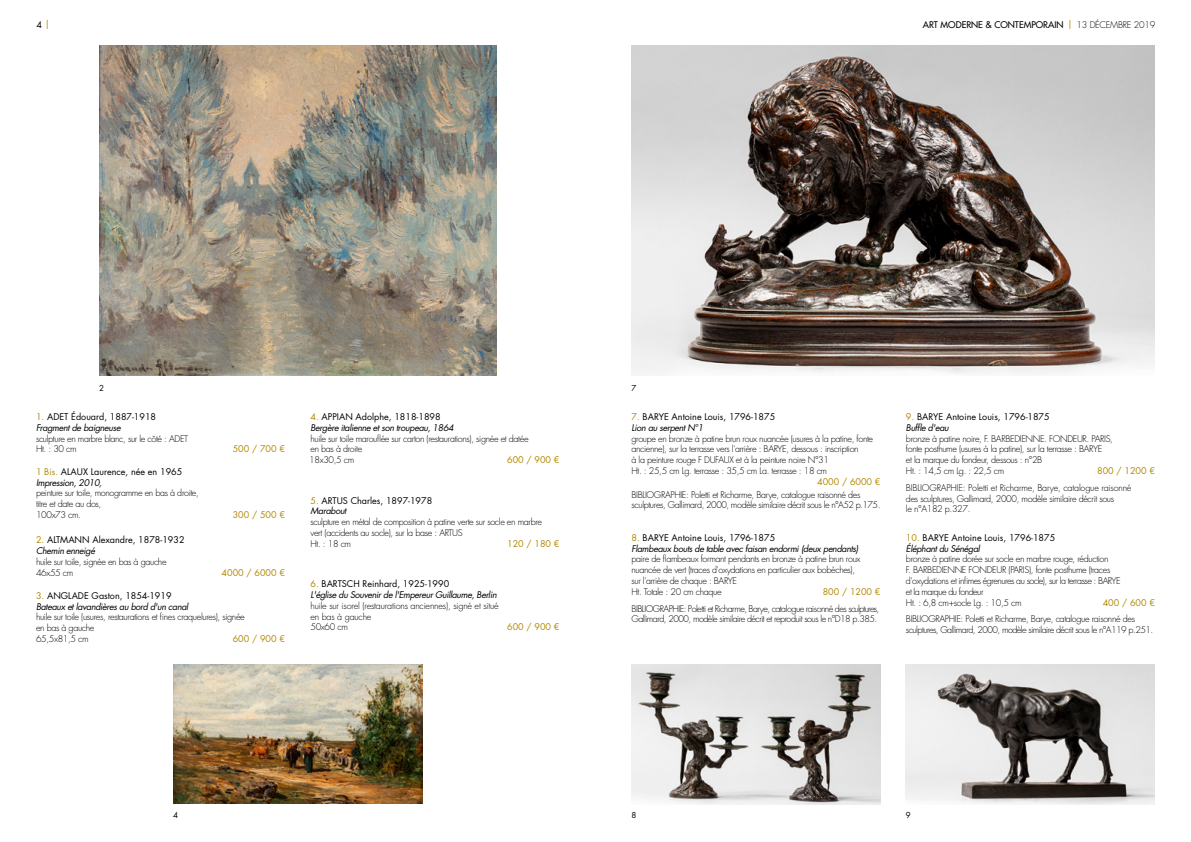
<style>
.page{position:relative;width:1191px;height:842px;background:#fff}
.page>*{position:absolute;margin:0;border:0;box-sizing:border-box;transform-origin:0 0}
.t1{font:300 9px/10.8px "Futura Std";letter-spacing:-.04em;color:#000}
.t2{font:9px/10.8px "Futura Std";color:#000}
.t3{font:italic 9px/10.8px "Futura Std";letter-spacing:-.04em;color:#000}
.t4{font:300 9px/10.8px "Futura Std";letter-spacing:-.06em;color:#000}
.t5{font:9px "Futura Std";color:#b28800}
.t6{font:300 9px/10.8px "Futura Std";letter-spacing:-.02em;color:#000}
.t7{font:9px "Futura";color:#000}
.t8{font:8px "Futura Std";color:#000}
.s1{color:#b28800}
.s2{font-family:"Futura Std";color:#b28800}
.s3{font-family:"Futura CE";font-weight:300}
.s4{font-style:italic}
.s5{font-style:normal;color:#b28800}
.s6{font-style:normal}
</style>
<div class="page">
<img style="left:631px;top:45px;width:524px;height:331px">
<img style="left:99px;top:45px;width:397px;height:331px">
<img style="left:173px;top:664px;width:249px;height:139px">
<img style="left:631px;top:664px;width:249px;height:140px">
<img style="left:906px;top:664px;width:249px;height:140px">
<p class="t2" style="left:36px;top:19px;width:15px">4 <span class="s1">|</span></p>
<p class="t7" style="left:922px;top:19px;width:234px">ART MODERNE &amp; CONTEMPORAIN <span class="s2">|</span> <span class="s3">13 DÉCEMBRE 2019</span></p>
<p class="t8" style="left:99px;top:382px;width:6px">2</p>
<p class="t2" style="left:36px;top:411px;width:122px"><span class="s1">1.</span> ADET Édouard, 1887-1918<br><span class="s4">Fragment de baigneuse</span></p>
<p class="t1" style="left:36px;top:433px;width:154px">sculpture en marbre blanc, sur le côté : ADET<br>Ht. : 30 cm</p>
<p class="t5" style="left:233px;top:443px;width:54px">500 / 700 €</p>
<p class="t2" style="left:36px;top:466px;width:148px"><span class="s1">1 Bis.</span> ALAUX Laurence, née en 1965<br><span class="s4">Impression, 2010,</span></p>
<p class="t1" style="left:36px;top:488px;width:164px">peinture sur toile, monogramme en bas à droite, titre et date au dos,<br>100x73 cm.</p>
<p class="t5" style="left:233px;top:509px;width:54px">300 / 500 €</p>
<p class="t2" style="left:36px;top:534px;width:150px"><span class="s1">2.</span> ALTMANN Alexandre, 1878-1932<br><span class="s4">Chemin enneigé</span></p>
<p class="t1" style="left:36px;top:556px;width:132px">huile sur toile, signée en bas à gauche<br>46x55 cm</p>
<p class="t5" style="left:222px;top:566px;width:65px">4000 / 6000 €</p>
<p class="t3" style="left:36px;top:590px;width:154px"><span class="s5">3.</span> <span class="s6">ANGLADE Gaston, 1854-1919<br></span>Bateaux et lavandières au bord d'un canal</p>
<p class="t1" style="left:36px;top:612px;width:210px">huile sur toile (usures, restaurations et fines craquelures), signée en bas à gauche<br>65,5x81,5 cm</p>
<p class="t5" style="left:233px;top:633px;width:54px">600 / 900 €</p>
<p class="t3" style="left:310px;top:411px;width:145px"><span class="s5">4.</span> <span class="s6">APPIAN Adolphe, 1818-1898<br></span>Bergère italienne et son troupeau, 1864</p>
<p class="t1" style="left:309px;top:433px;width:221px">huile sur toile marouflée sur carton (restaurations), signée et datée en bas à droite<br>18x30,5 cm</p>
<p class="t5" style="left:507px;top:454px;width:54px">600 / 900 €</p>
<p class="t2" style="left:310px;top:495px;width:123px"><span class="s1">5.</span> ARTUS Charles, 1897-1978<br><span class="s4">Marabout</span></p>
<p class="t1" style="left:310px;top:517px;width:233px">sculpture en métal de composition à patine verte sur socle en marbre vert (accidents au socle), sur la base : ARTUS<br>Ht. : 18 cm</p>
<p class="t5" style="left:507px;top:538px;width:54px">120 / 180 €</p>
<p class="t3" style="left:310px;top:578px;width:188px"><span class="s5">6.</span> <span class="s6">BARTSCH Reinhard, 1925-1990<br></span>L'église du Souvenir de l'Empereur Guillaume, Berlin</p>
<p class="t6" style="left:310px;top:600px;width:190px">huile sur isorel (restaurations anciennes), signé et situé en bas à gauche<br>50x60 cm</p>
<p class="t5" style="left:507px;top:621px;width:54px">600 / 900 €</p>
<p class="t8" style="left:631px;top:382px;width:6px">7</p>
<p class="t2" style="left:631px;top:411px;width:145px"><span class="s1">7.</span> BARYE Antoine Louis, 1796-1875<br><span class="s4">Lion au serpent N°1</span></p>
<p class="t1" style="left:631px;top:433px;width:243px">groupe en bronze à patine brun roux nuancée (usures à la patine, fonte ancienne), sur la terrasse vers l'arrière : BARYE, dessous : inscription<br>à la peinture rouge F DUFAUX et à la peinture noire N°31<br>Ht. : 25,5 cm Lg. terrasse : 35,5 cm La. terrasse : 18 cm</p>
<p class="t5" style="left:817px;top:476px;width:65px">4000 / 6000 €</p>
<p class="t1" style="left:631px;top:489px;width:250px">BIBLIOGRAPHIE: Poletti et Richarme, Barye, catalogue raisonné des sculptures, Gallimard, 2000, modèle similaire décrit sous le n°A52 p.175.</p>
<p class="t3" style="left:631px;top:532px;width:228px"><span class="s5">8.</span> <span class="s6">BARYE Antoine Louis, 1796-1875<br></span>Flambeaux bouts de table avec faisan endormi (deux pendants)</p>
<p class="t1" style="left:631px;top:554px;width:230px">paire de flambeaux formant pendants en bronze à patine brun roux nuancée de vert (traces d'oxydations en particulier aux bobèches), sur l'arrière de chaque : BARYE<br>Ht. Totale : 20 cm chaque</p>
<p class="t5" style="left:822px;top:586px;width:59px">800 / 1200 €</p>
<p class="t4" style="left:631px;top:603px;width:249px">BIBLIOGRAPHIE: Poletti et Richarme, Barye, catalogue raisonné des sculptures,<br>Gallimard, 2000, modèle similaire décrit et reproduit sous le n°D18 p.385.</p>
<p class="t2" style="left:906px;top:411px;width:145px"><span class="s1">9.</span> BARYE Antoine Louis, 1796-1875<br><span class="s4">Buffle d'eau</span></p>
<p class="t1" style="left:906px;top:433px;width:208px">bronze à patine noire, F. BARBEDIENNE. FONDEUR. PARIS, fonte posthume (usures à la patine), sur la terrasse : BARYE<br>et la marque du fondeur, dessous : n°2B<br>Ht. : 14,5 cm Lg. : 22,5 cm</p>
<p class="t5" style="left:1097px;top:465px;width:59px">800 / 1200 €</p>
<p class="t1" style="left:906px;top:482px;width:227px">BIBLIOGRAPHIE: Poletti et Richarme, Barye, catalogue raisonné des sculptures, Gallimard, 2000, modèle similaire décrit sous<br>le n°A182 p.327.</p>
<p class="t2" style="left:906px;top:532px;width:151px"><span class="s1">10.</span> BARYE Antoine Louis, 1796-1875<br><span class="s4">Éléphant du Sénégal</span></p>
<p class="t1" style="left:906px;top:554px;width:216px">bronze à patine dorée sur socle en marbre rouge, réduction<br>F. BARBEDIENNE FONDEUR (PARIS), fonte posthume (traces d'oxydations et infimes égrenures au socle), sur la terrasse : BARYE et la marque du fondeur<br>Ht. : 6,8 cm+socle Lg. : 10,5 cm</p>
<p class="t5" style="left:1102px;top:596px;width:54px">400 / 600 €</p>
<p class="t1" style="left:906px;top:614px;width:249px">BIBLIOGRAPHIE: Poletti et Richarme, Barye, catalogue raisonné des sculptures, Gallimard, 2000, modèle similaire décrit sous le n°A119 p.251.</p>
<p class="t8" style="left:173px;top:810px;width:6px">4</p>
<p class="t8" style="left:631px;top:810px;width:6px">8</p>
<p class="t8" style="left:906px;top:810px;width:6px">9</p>
</div>
